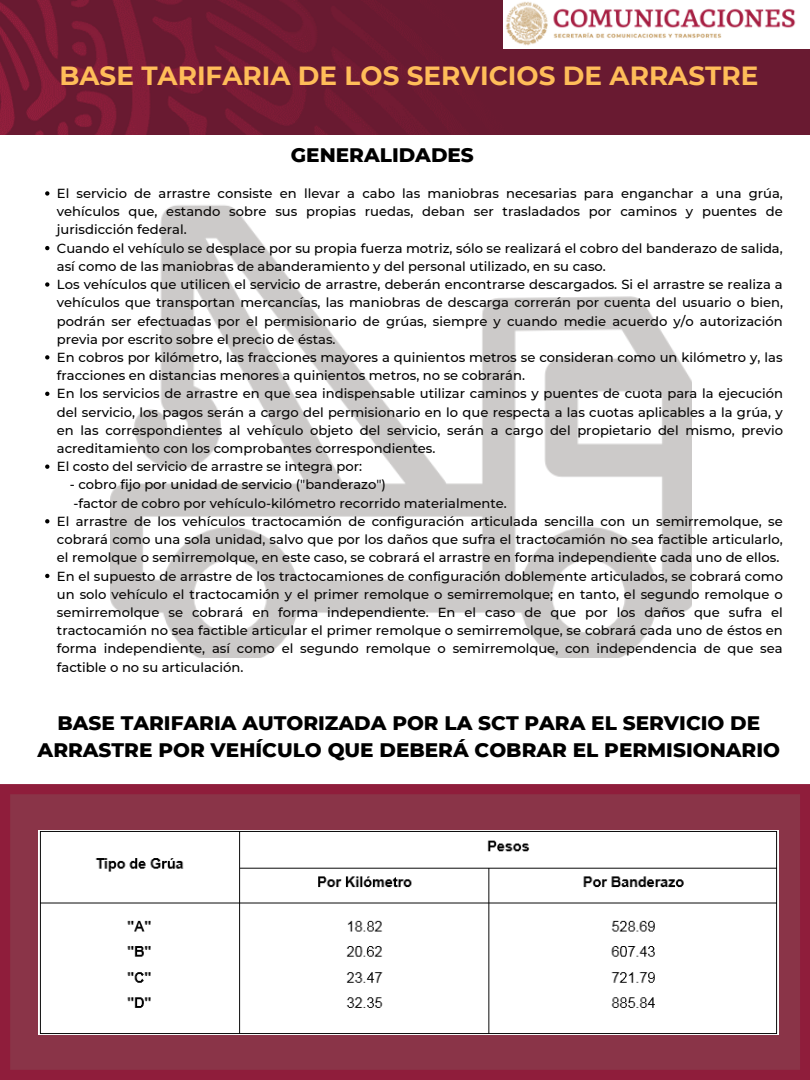
<style>
.page{position:relative;width:810px;height:1080px;background:#fff}
.page>*{position:absolute;margin:0;border:0;box-sizing:border-box;transform-origin:0 0}
.t1{font:700 26.25px "Montserrat";color:#ffbd59}
.t2{font:800 20px/27.6px "Montserrat";color:#000;text-align:center}
.t3{font:500 13.12px/18.2px "Montserrat";color:#000}
</style>
<div class="page">
<img style="left:0;top:0;width:810px;height:135px">
<img style="left:503px;top:0;width:307px;height:49px">
<svg style="left:45px;top:191px;width:4px;height:5px"></svg>
<svg style="left:45px;top:246px;width:4px;height:4px"></svg>
<svg style="left:45px;top:282px;width:4px;height:5px"></svg>
<svg style="left:45px;top:355px;width:4px;height:5px"></svg>
<svg style="left:45px;top:392px;width:4px;height:4px"></svg>
<svg style="left:45px;top:465px;width:4px;height:4px"></svg>
<svg style="left:45px;top:519px;width:4px;height:4px"></svg>
<svg style="left:45px;top:574px;width:4px;height:4px"></svg>
<img style="left:111px;top:205px;width:580px;height:453px">
<svg style="left:0;top:784px;width:810px;height:296px;background:#8c3047"></svg>
<img style="left:39px;top:830px;width:740px;height:204px">
<h1 class="t1" style="left:59px;top:60px;width:700px">BASE TARIFARIA DE LOS SERVICIOS DE ARRASTRE</h1>
<h2 class="t2" style="left:291px;top:141px;width:184px">GENERALIDADES</h2>
<p class="t3" style="left:57px;top:184px;width:728px">El servicio de arrastre consiste en llevar a cabo las maniobras necesarias para enganchar a una grúa, vehículos que, estando sobre sus propias ruedas, deban ser trasladados por caminos y puentes de jurisdicción federal.<br>Cuando el vehículo se desplace por su propia fuerza motriz, sólo se realizará el cobro del banderazo de salida, así como de las maniobras de abanderamiento y del personal utilizado, en su caso.<br>Los vehículos que utilicen el servicio de arrastre, deberán encontrarse descargados. Si el arrastre se realiza a vehículos que transportan mercancías, las maniobras de descarga correrán por cuenta del usuario o bien, podrán ser efectuadas por el permisionario de grúas, siempre y cuando medie acuerdo y/o autorización previa por escrito sobre el precio de éstas.<br>En cobros por kilómetro, las fracciones mayores a quinientos metros se consideran como un kilómetro y, las fracciones en distancias menores a quinientos metros, no se cobrarán.<br>En los servicios de arrastre en que sea indispensable utilizar caminos y puentes de cuota para la ejecución del servicio, los pagos serán a cargo del permisionario en lo que respecta a las cuotas aplicables a la grúa, y en las correspondientes al vehículo objeto del servicio, serán a cargo del propietario del mismo, previo acreditamiento con los comprobantes correspondientes.<br>El costo del servicio de arrastre se integra por:</p>
<p class="t3" style="left:70px;top:476px;width:439px">- cobro fijo por unidad de servicio ("banderazo")<br>-factor de cobro por vehículo-kilómetro recorrido materialmente.</p>
<p class="t3" style="left:57px;top:512px;width:728px">El arrastre de los vehículos tractocamión de configuración articulada sencilla con un semirremolque, se cobrará como una sola unidad, salvo que por los daños que sufra el tractocamión no sea factible articularlo, el remolque o semirremolque, en este caso, se cobrará el arrastre en forma independiente cada uno de ellos.<br>En el supuesto de arrastre de los tractocamiones de configuración doblemente articulados, se cobrará como un solo vehículo el tractocamión y el primer remolque o semirremolque; en tanto, el segundo remolque o semirremolque se cobrará en forma independiente. En el caso de que por los daños que sufra el tractocamión no sea factible articular el primer remolque o semirremolque, se cobrará cada uno de éstos en forma independiente, así como el segundo remolque o semirremolque, con independencia de que sea factible o no su articulación.</p>
<h2 class="t2" style="left:38px;top:709px;width:744px">BASE TARIFARIA AUTORIZADA POR LA SCT PARA EL SERVICIO DE<br>ARRASTRE POR VEHÍCULO QUE DEBERÁ COBRAR EL PERMISIONARIO</h2>
</div>
